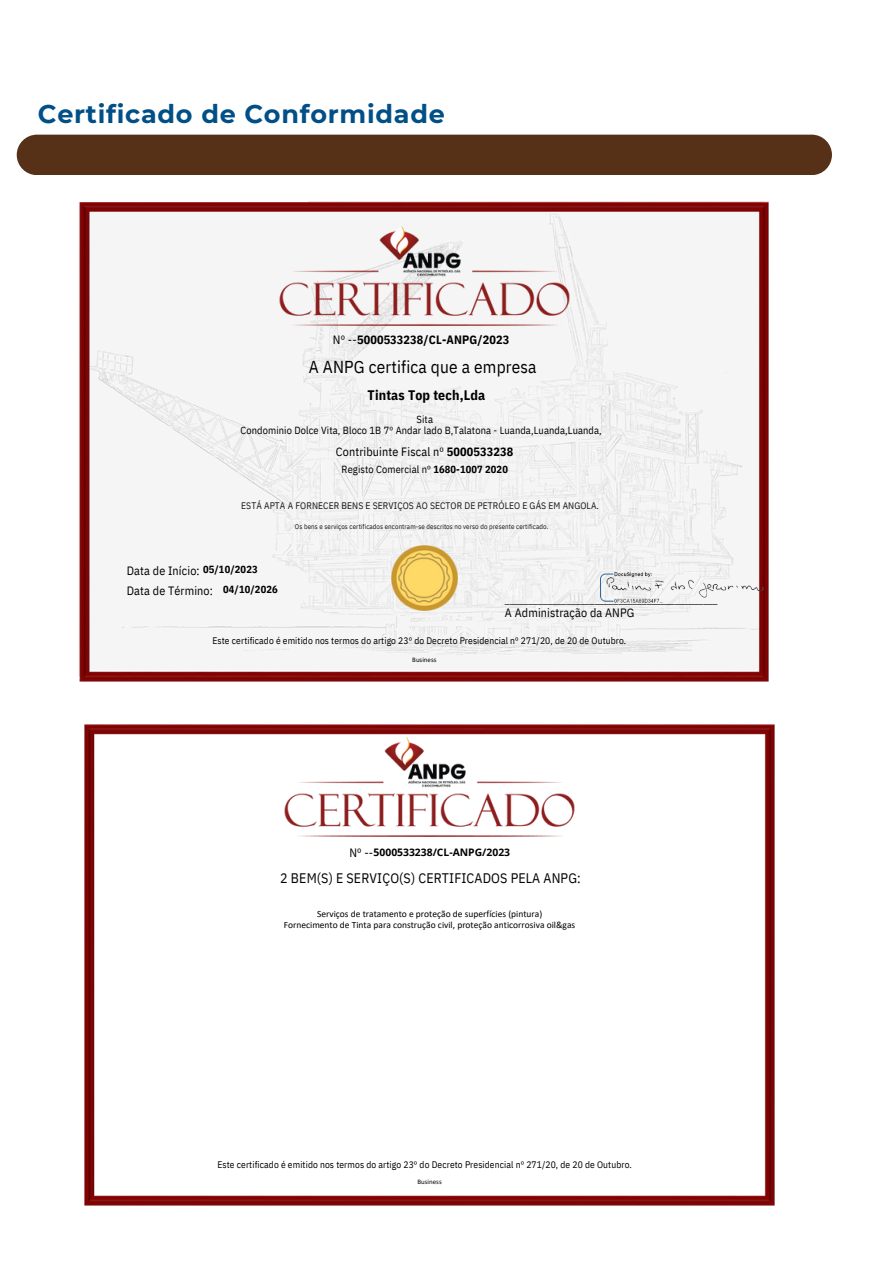
<style>
.page{position:relative;width:894px;height:1264px;background:#fff}
.page>*{position:absolute;margin:0;border:0;box-sizing:border-box;transform-origin:0 0}
.t1{font:700 25.5px "Montserrat";letter-spacing:.03em;color:#004f86}
.t2{font:17.25px "IBM Plex Sans Cond";letter-spacing:.01em;color:#000}
.t3{font:13.8px "IBM Plex Sans Cond";letter-spacing:.01em;color:#000}
.t4{font:700 13.8px "IBM Plex Sans Cond";letter-spacing:.01em;color:#000}
.t5{font:12.15px "IBM Plex Sans Cond";color:#000}
.t6{font:12px/20.1px "IBM Plex Sans Cond";letter-spacing:.01em;color:#000}
.t7{font:700 12px "IBM Plex Sans Cond";letter-spacing:.01em;color:#000}
.t8{font:10.35px "IBM Plex Sans Cond";letter-spacing:.01em;color:#000}
.t9{font:700 10.35px "Open Sans";color:#000}
.t10{font:700 10.35px "IBM Plex Sans Cond";letter-spacing:.015em;color:#000}
.t11{font:9.45px "IBM Plex Sans Cond";letter-spacing:.01em;color:#000}
.t12{font:9.45px "Calibri";color:#000}
.t13{font:9.45px "IBM Plex Sans Cond";letter-spacing:.01em;color:#171717}
.t14{font:6.9px "IBM Plex Sans Cond";letter-spacing:.01em;color:#171717}
.t15{font:6.9px "Calibri";color:#000}
.s1{font-weight:400}
.s2{font-weight:700}
</style>
<div class="page">
<div style="left:17px;top:135px;width:814px;height:40px;background:#573117;border-radius:20px"></div>
<img style="left:79px;top:201px;width:689px;height:481px">
<img style="left:392px;top:545px;width:65px;height:65px">
<img style="left:278px;top:226px;width:292px;height:99px">
<img style="left:79px;top:201px;width:228px;height:1px">
<img style="left:411px;top:655px;width:25px;height:17px">
<img style="left:600px;top:572px;width:169px;height:31px">
<img style="left:84px;top:724px;width:690px;height:481px">
<img style="left:283px;top:737px;width:292px;height:99px">
<img style="left:417px;top:1177px;width:24px;height:17px">
<h1 class="t1" style="left:38px;top:99px;width:408px">Certificado de Conformidade</h1>
<p class="t7" style="left:333px;top:332px;width:178px"><span class="s1">Nº --</span>5000533238/CL-ANPG/2023</p>
<p class="t2" style="left:309px;top:355px;width:229px">A ANPG certifica que a empresa</p>
<p class="t4" style="left:367px;top:386px;width:119px">Tintas Top tech,Lda</p>
<p class="t8" style="left:416px;top:412px;width:18px">Sita</p>
<p class="t8" style="left:240px;top:424px;width:362px">Condominio Dolce Vita, Bloco 1B 7º Andar lado B,Talatona - Luanda,Luanda,Luanda,</p>
<p class="t6" style="left:336px;top:441px;width:179px">Contribuinte Fiscal nº <span class="s2">5000533238</span></p>
<p class="t8" style="left:341px;top:462px;width:168px">Registo Comercial nº <span class="s2">1680-1007 2020</span></p>
<p class="t13" style="left:241px;top:499px;width:359px">ESTÁ APTA A FORNECER BENS E SERVIÇOS AO SECTOR DE PETRÓLEO E GÁS EM ANGOLA.</p>
<p class="t14" style="left:295px;top:522px;width:255px">Os bens e serviços certificados encontram-se descritos no verso do presente certificado.</p>
<p class="t6" style="left:127px;top:560px;width:88px">Data de Início:<br>Data de Término:</p>
<p class="t10" style="left:203px;top:562px;width:56px">05/10/2023</p>
<p class="t10" style="left:223px;top:582px;width:56px">04/10/2026</p>
<h4 class="t12" style="left:505px;top:596px;width:214px">_____________________________________________</h4>
<p class="t6" style="left:505px;top:602px;width:131px">A Administração da ANPG</p>
<p class="t11" style="left:212px;top:634px;width:415px">Este certificado é emitido nos termos do artigo 23º do Decreto Presidencial nº 271/20, de 20 de Outubro.</p>
<p class="t15" style="left:412px;top:656px;width:26px">Business</p>
<p class="t5" style="left:349px;top:844px;width:25px">Nº --</p>
<p class="t9" style="left:373px;top:844px;width:138px">5000533238/CL-ANPG/2023</p>
<p class="t3" style="left:280px;top:868px;width:302px">2 BEM(S) E SERVIÇO(S) CERTIFICADOS PELA ANPG:</p>
<p class="t12" style="left:317px;top:909px;width:227px">Serviços de tratamento e proteção de superfícies (pintura)</p>
<h3 class="t12" style="left:284px;top:920px;width:293px">Fornecimento de Tinta para construção civil, proteção anticorrosiva oil&amp;gas</h3>
<p class="t11" style="left:217px;top:1158px;width:416px">Este certificado é emitido nos termos do artigo 23º do Decreto Presidencial nº 271/20, de 20 de Outubro.</p>
<p class="t15" style="left:417px;top:1178px;width:26px">Business</p>
</div>
